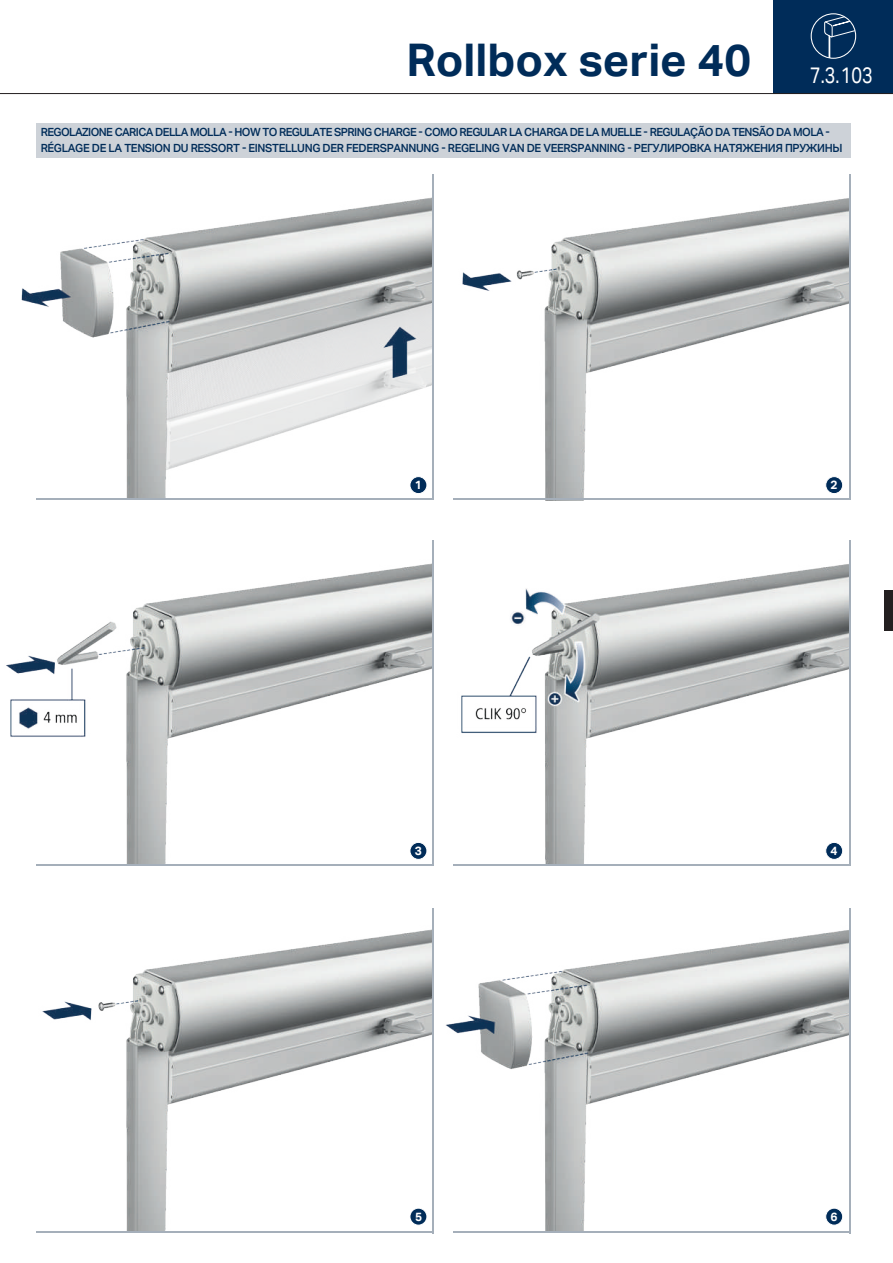
<style>
.page{position:relative;width:893px;height:1263px;background:#fff}
.page>*{position:absolute;margin:0;border:0;box-sizing:border-box;transform-origin:0 0}
.t1{font:700 45px "Aktiv Grotesk";color:#002c59}
.t2{font:22.5px "Aktiv Grotesk";color:#fff;scale:.8 1}
.t3{font:700 12px "Aktiv Grotesk";color:#fff}
.t4{font:500 11.25px/16px "Aktiv Grotesk";letter-spacing:-.03em;color:#002c59}
</style>
<div class="page">
<div style="left:774px;top:0;width:119px;height:94px;background:#002c59"></div>
<div style="left:811px;top:13px;width:45px;height:46px;border:1px solid #fff;border-radius:50%"></div>
<svg style="left:824px;top:14px;width:32px;height:44px"></svg>
<hr style="left:0;top:93px;width:893px;height:1px;background:#231f20">
<div style="left:36px;top:123px;width:815px;height:34px;background:#cdd2d8"></div>
<img style="left:21px;top:197px;width:411px;height:302px">
<img style="left:453px;top:174px;width:398px;height:325px">
<div style="left:410px;top:477px;width:17px;height:17px;background:#002c59;border-radius:50%"></div>
<div style="left:410px;top:476px;width:17px;height:18px;border:1px solid #fff;border-radius:50%"></div>
<div style="left:826px;top:477px;width:17px;height:17px;background:#002c59;border-radius:50%"></div>
<div style="left:825px;top:476px;width:18px;height:18px;border:1px solid #fff;border-radius:50%"></div>
<img style="left:6px;top:563px;width:426px;height:301px">
<img style="left:461px;top:564px;width:388px;height:300px">
<div style="left:410px;top:842px;width:17px;height:17px;background:#002c59;border-radius:50%"></div>
<div style="left:410px;top:842px;width:17px;height:18px;border:1px solid #fff;border-radius:50%"></div>
<div style="left:826px;top:842px;width:17px;height:17px;background:#002c59;border-radius:50%"></div>
<div style="left:825px;top:842px;width:18px;height:18px;border:1px solid #fff;border-radius:50%"></div>
<img style="left:36px;top:929px;width:396px;height:303px">
<img style="left:445px;top:930px;width:404px;height:302px">
<div style="left:410px;top:1208px;width:17px;height:17px;background:#002c59;border-radius:50%"></div>
<div style="left:410px;top:1208px;width:17px;height:17px;border:1px solid #fff;border-radius:50%"></div>
<div style="left:826px;top:1208px;width:17px;height:17px;background:#002c59;border-radius:50%"></div>
<div style="left:825px;top:1208px;width:18px;height:17px;border:1px solid #fff;border-radius:50%"></div>
<hr style="left:36px;top:499px;width:396px;height:1px;background:#a5afba">
<hr style="left:432px;top:175px;width:1px;height:325px;background:#a5afba">
<hr style="left:36px;top:864px;width:396px;height:2px;background:#a5afba">
<hr style="left:432px;top:540px;width:1px;height:326px;background:#a5afba">
<hr style="left:453px;top:499px;width:396px;height:1px;background:#a5afba">
<hr style="left:849px;top:175px;width:2px;height:325px;background:#a5afba">
<hr style="left:453px;top:864px;width:396px;height:2px;background:#a5afba">
<hr style="left:849px;top:540px;width:2px;height:326px;background:#a5afba">
<hr style="left:36px;top:1232px;width:396px;height:1px;background:#a5afba">
<hr style="left:432px;top:908px;width:1px;height:325px;background:#a5afba">
<hr style="left:453px;top:1232px;width:396px;height:1px;background:#a5afba">
<hr style="left:849px;top:908px;width:2px;height:325px;background:#a5afba">
<div style="left:884px;top:590px;width:9px;height:40px;background:#231f20"></div>
<h1 class="t1" style="left:406px;top:34px;width:346px">Rollbox serie 40</h1>
<h2 class="t2" style="left:810px;top:63px;width:80px">7.3.103</h2>
<p class="t4" style="left:41px;top:124px;width:803px">REGOLAZIONE CARICA DELLA MOLLA - HOW TO REGULATE SPRING CHARGE - COMO REGULAR LA CHARGA DE LA MUELLE - REGULAÇÃO DA TENSÃO DA MOLA -<br>RÉGLAGE DE LA TENSION DU RESSORT - EINSTELLUNG DER FEDERSPANNUNG - REGELING VAN DE VEERSPANNING - РЕГУЛИРОВКА НАТЯЖЕНИЯ ПРУЖИНЫ</p>
<p class="t3" style="left:415px;top:478px;width:9px">1</p>
<p class="t3" style="left:830px;top:478px;width:9px">2</p>
<p class="t3" style="left:415px;top:844px;width:9px">3</p>
<p class="t3" style="left:830px;top:844px;width:9px">4</p>
<p class="t3" style="left:415px;top:1209px;width:9px">5</p>
<p class="t3" style="left:830px;top:1209px;width:9px">6</p>
</div>
